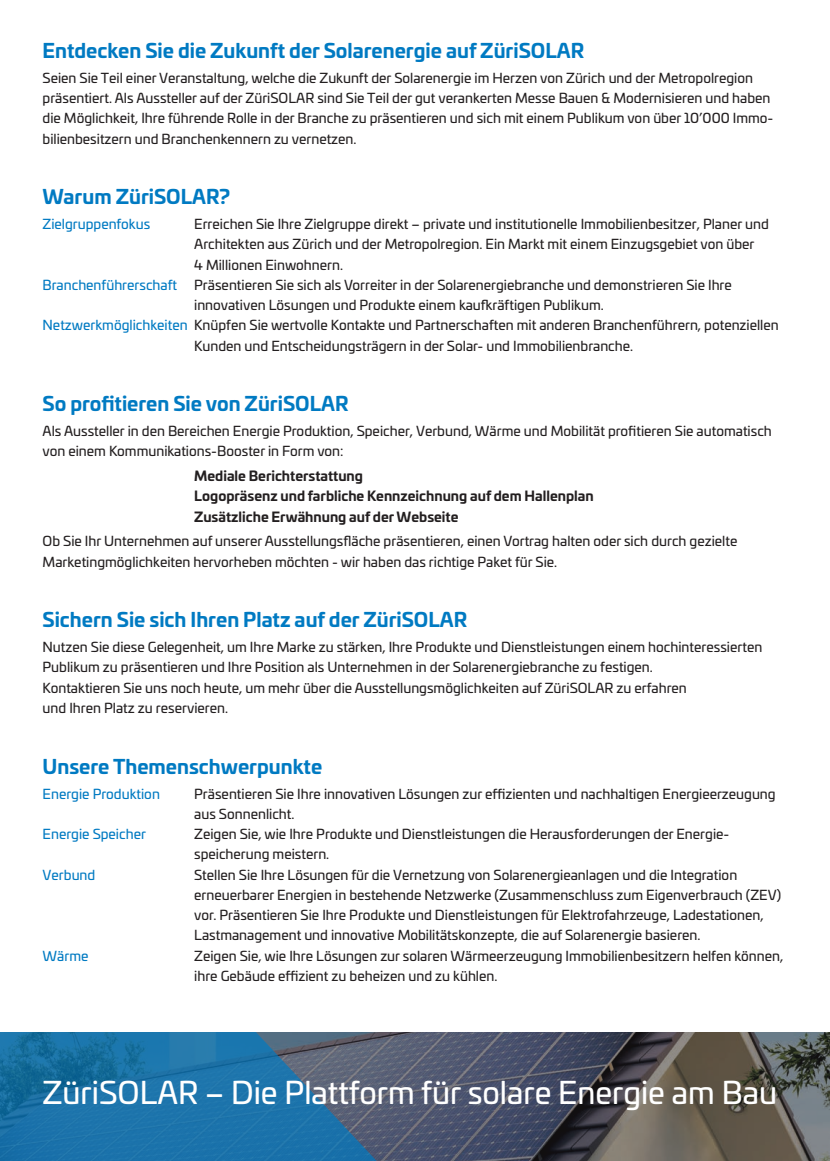
<style>
.page{position:relative;width:830px;height:1161px;background:#fff}
.page>*{position:absolute;margin:0;border:0;box-sizing:border-box;transform-origin:0 0}
.t1{font:30.6px "Univia Pro";color:#fff}
.t2{font:700 19.5px "Univia Pro";color:#007ac2}
.t3{font:13.5px/20.2px "Univia Pro";color:#231f20}
.t4{font:700 13.5px/20.2px "Univia Pro";color:#231f20}
.t5{font:13.5px "Univia Pro";color:#007ac2}
.s1{color:#007ac2}
</style>
<div class="page">
<svg style="left:388px;top:1032px;width:441px;height:129px"></svg>
<svg style="left:0;top:1032px;width:388px;height:129px;fill:#1d73aa"></svg>
<h2 class="t2" style="left:43px;top:35px;width:543px">Entdecken Sie die Zukunft der Solarenergie auf ZüriSOLAR</h2>
<p class="t3" style="left:43px;top:67px;width:732px">Seien Sie Teil einer Veranstaltung, welche die Zukunft der Solarenergie im Herzen von Zürich und der Metropolregion präsentiert. Als Aussteller auf der ZüriSOLAR sind Sie Teil der gut verankerten Messe Bauen &amp; Modernisieren und haben die Möglichkeit, Ihre führende Rolle in der Branche zu präsentieren und sich mit einem Publikum von über 10’000 Immo&shy;bilienbesitzern und Branchenkennern zu vernetzen.</p>
<h2 class="t2" style="left:43px;top:181px;width:189px">Warum ZüriSOLAR?</h2>
<p class="t5" style="left:43px;top:214px;width:109px">Zielgruppenfokus</p>
<p class="t3" style="left:194px;top:213px;width:576px">Erreichen Sie Ihre Zielgruppe direkt – private und institutionelle Immobilienbesitzer, Planer und<br>Architekten aus Zürich und der Metropolregion. Ein Markt mit einem Einzugsgebiet von über<br>4 Millionen Einwohnern.</p>
<p class="t5" style="left:43px;top:275px;width:136px">Branchenführerschaft</p>
<p class="t3" style="left:194px;top:274px;width:539px">Präsentieren Sie sich als Vorreiter in der Solarenergiebranche und demonstrieren Sie Ihre</p>
<p class="t3" style="left:194px;top:294px;width:411px">innovativen Lösungen und Produkte einem kaufkräftigen Publikum.</p>
<p class="t3" style="left:43px;top:315px;width:737px"><span class="s1">Netzwerkmöglichkeiten</span> Knüpfen Sie wertvolle Kontakte und Partnerschaften mit anderen Branchenführern, potenziellen</p>
<p class="t3" style="left:194px;top:335px;width:440px">Kunden und Entscheidungsträgern in der Solar- und Immobilienbranche.</p>
<h2 class="t2" style="left:43px;top:388px;width:307px">So profitieren Sie von ZüriSOLAR</h2>
<p class="t3" style="left:43px;top:420px;width:730px">Als Aussteller in den Bereichen Energie Produktion, Speicher, Verbund, Wärme und Mobilität profitieren Sie automatisch von einem Kommunikations-Booster in Form von:</p>
<p class="t4" style="left:194px;top:465px;width:401px">Mediale Berichterstattung<br>Logopräsenz und farbliche Kennzeichnung auf dem Hallenplan<br>Zusätzliche Erwähnung auf der Webseite</p>
<p class="t3" style="left:43px;top:531px;width:696px">Ob Sie Ihr Unternehmen auf unserer Ausstellungsfläche präsentieren, einen Vortrag halten oder sich durch gezielte<br>Marketingmöglichkeiten hervorheben möchten - wir haben das richtige Paket für Sie.</p>
<h2 class="t2" style="left:43px;top:604px;width:426px">Sichern Sie sich Ihren Platz auf der ZüriSOLAR</h2>
<p class="t3" style="left:43px;top:636px;width:720px">Nutzen Sie diese Gelegenheit, um Ihre Marke zu stärken, Ihre Produkte und Dienstleistungen einem hochinteressierten Publikum zu präsentieren und Ihre Position als Unternehmen in der Solarenergiebranche zu festigen.<br>Kontaktieren Sie uns noch heute, um mehr über die Ausstellungsmöglichkeiten auf ZüriSOLAR zu erfahren<br>und Ihren Platz zu reservieren.</p>
<h2 class="t2" style="left:43px;top:751px;width:281px">Unsere Themenschwerpunkte</h2>
<p class="t5" style="left:43px;top:783px;width:119px">Energie Produktion</p>
<p class="t3" style="left:194px;top:783px;width:582px">Präsentieren Sie Ihre innovativen Lösungen zur effizienten und nachhaltigen Energieerzeugung aus Sonnenlicht.</p>
<p class="t5" style="left:43px;top:824px;width:105px">Energie Speicher</p>
<p class="t3" style="left:194px;top:823px;width:536px">Zeigen Sie, wie Ihre Produkte und Dienstleistungen die Herausforderungen der Energie&shy;speicherung meistern.</p>
<p class="t5" style="left:43px;top:864px;width:54px">Verbund</p>
<p class="t3" style="left:194px;top:864px;width:588px">Stellen Sie Ihre Lösungen für die Vernetzung von Solarenergieanlagen und die Integration erneuerbarer Energien in bestehende Netzwerke (Zusammenschluss zum Eigenverbrauch (ZEV) vor. Präsentieren Sie Ihre Produkte und Dienstleistungen für Elektrofahrzeuge, Ladestationen, Lastmanagement und innovative Mobilitätskonzepte, die auf Solarenergie basieren.</p>
<p class="t5" style="left:43px;top:945px;width:47px">Wärme</p>
<p class="t3" style="left:194px;top:945px;width:590px">Zeigen Sie, wie Ihre Lösungen zur solaren Wärmeerzeugung Immobilienbesitzern helfen können, ihre Gebäude effizient zu beheizen und zu kühlen.</p>
<h1 class="t1" style="left:43px;top:1069px;width:735px">ZüriSOLAR – Die Plattform für solare Energie am Bau</h1>
</div>
